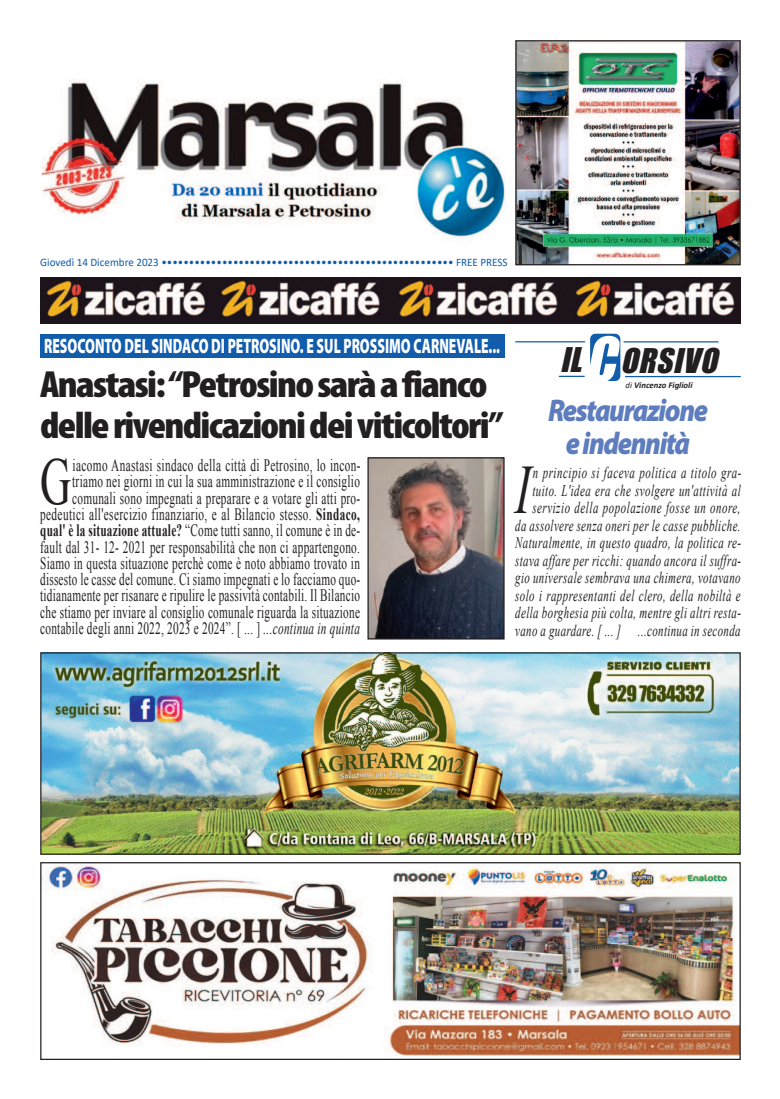
<style>
.page{position:relative;width:780px;height:1099px;background:#fff}
.page>*{position:absolute;margin:0;border:0;box-sizing:border-box;transform-origin:0 0}
.t1{font:italic 69.12px "Times New Roman";color:#231f20;scale:.67 1}
.t2{font:66.5px "Times New Roman";color:#231f20;scale:.65 1}
.t3{font:900 condensed 38px/40.8px "Myriad Pro";letter-spacing:-.04em;color:#231f20;scale:1.09 1}
.t4{font:italic 900 31.5px/32.8px "Myriad Pro";letter-spacing:-.05em;color:#5d7dbe;text-align:center;scale:.87 1}
.t5{font:italic 31.25px "Impact";color:#231f20}
.t6{font:900 20.88px "Myriad Pro";color:#fff;scale:.65 1}
.t7{font:17.38px/16.2px "Times New Roman";letter-spacing:.025em;color:#231f20;text-align:right;scale:.65 1}
.t8{font:italic 16.25px/17.5px "Times New Roman";letter-spacing:.04em;color:#231f20;text-align:right;scale:.67 1}
.t9{font:11.38px "Calibri";color:#115cab}
.t10{font:italic 700 8.75px "Calibri";color:#231f20}
.s1{font-size:57px;color:#fff}
.s2{font-weight:400}
.s3{font-weight:700}
.s4{font-style:italic}
</style>
<div class="page">
<img style="left:40px;top:277px;width:700px;height:46px">
<img style="left:517px;top:42px;width:221px;height:221px">
<div style="left:515px;top:40px;width:225px;height:225px;border:1px solid #231f20"></div>
<img style="left:41px;top:79px;width:464px;height:158px">
<div style="left:590px;top:334px;width:30px;height:47px;background:#115cab;border-radius:5px"></div>
<hr style="left:625px;top:376px;width:115px;height:1px;background:#115cab">
<hr style="left:623px;top:341px;width:95px;height:1px;background:#115cab">
<svg style="left:559px;top:376px;width:25px;height:1px"></svg>
<hr style="left:515px;top:341px;width:70px;height:1px;background:#115cab">
<img style="left:42px;top:864px;width:696px;height:192px">
<div style="left:40px;top:862px;width:700px;height:197px;border:1px solid #231f20"></div>
<img style="left:42px;top:654px;width:696px;height:198px">
<div style="left:40px;top:334px;width:465px;height:24px;background:#115cab"></div>
<img style="left:369px;top:459px;width:133px;height:178px">
<div style="left:367px;top:457px;width:137px;height:182px;border:1px solid #231f20"></div>
<p class="t9" style="left:40px;top:257px;width:469px">Giovedì 14 Dicembre 2023 ••••••••••••••••••••••••••••••••••••••••••••••••••••• FREE PRESS</p>
<p class="t6" style="left:44px;top:338px;width:703px">RESOCONTO DEL SINDACO DI PETROSINO. E SUL PROSSIMO CARNEVALE...</p>
<h3 class="t3" style="left:40px;top:367px;width:426px">Anastasi:“Petrosinosaràafianco dellerivendicazionideiviticoltori”</h3>
<h3 class="t5" style="left:560px;top:342px;width:164px">IL<span class="s1">C</span>ORSIVO</h3>
<p class="t10" style="left:625px;top:382px;width:68px"><span class="s2">di</span> Vincenzo Figlioli</p>
<h3 class="t4" style="left:548px;top:396px;width:185px">Restaurazione eindennità</h3>
<h2 class="t2" style="left:40px;top:444px;width:49px">G</h2>
<p class="t7" style="left:40px;top:457px;width:494px">iacomo Anastasi sindaco della città di Petrosino, lo incon&shy;triamo nei giorni in cui la sua amministrazione e il consiglio comunali sono impegnati a preparare e a votare gli atti pro&shy;pedeutici all'esercizio finanziario, e al Bilancio stesso. <span class="s3">Sindaco, qual' è la situazione attuale?</span> “Come tutti sanno, il comune è in de&shy;fault dal 31- 12- 2021 per responsabilità che non ci appartengono.<br>Siamo in questa situazione perchè come è noto abbiamo trovato in dissesto le casse del comune. Ci siamo impegnati e lo facciamo quo&shy;tidianamente per risanare e ripulire le passività contabili. Il Bilancio che stiamo per inviare al consiglio comunale riguarda la situazione contabile degli anni 2022, 2023 e 2024”. [ ... ] <span class="s4">...continua in quinta</span></p>
<p class="t8" style="left:515px;top:464px;width:339px">n principio si faceva politica a titolo gra&shy;tuito. L'idea era che svolgere un'attività al servizio della popolazione fosse un onore,<br>da assolvere senza oneri per le casse pubbliche.<br>Naturalmente, in questo quadro, la politica re&shy;stava affare per ricchi: quando ancora il suffra&shy;gio universale sembrava una chimera, votavano solo i rappresentanti del clero, della nobiltà e della borghesia più colta, mentre gli altri resta&shy;vano a guardare. [ ... ] ...continua in seconda</p>
<h1 class="t1" style="left:515px;top:451px;width:24px">I</h1>
</div>
